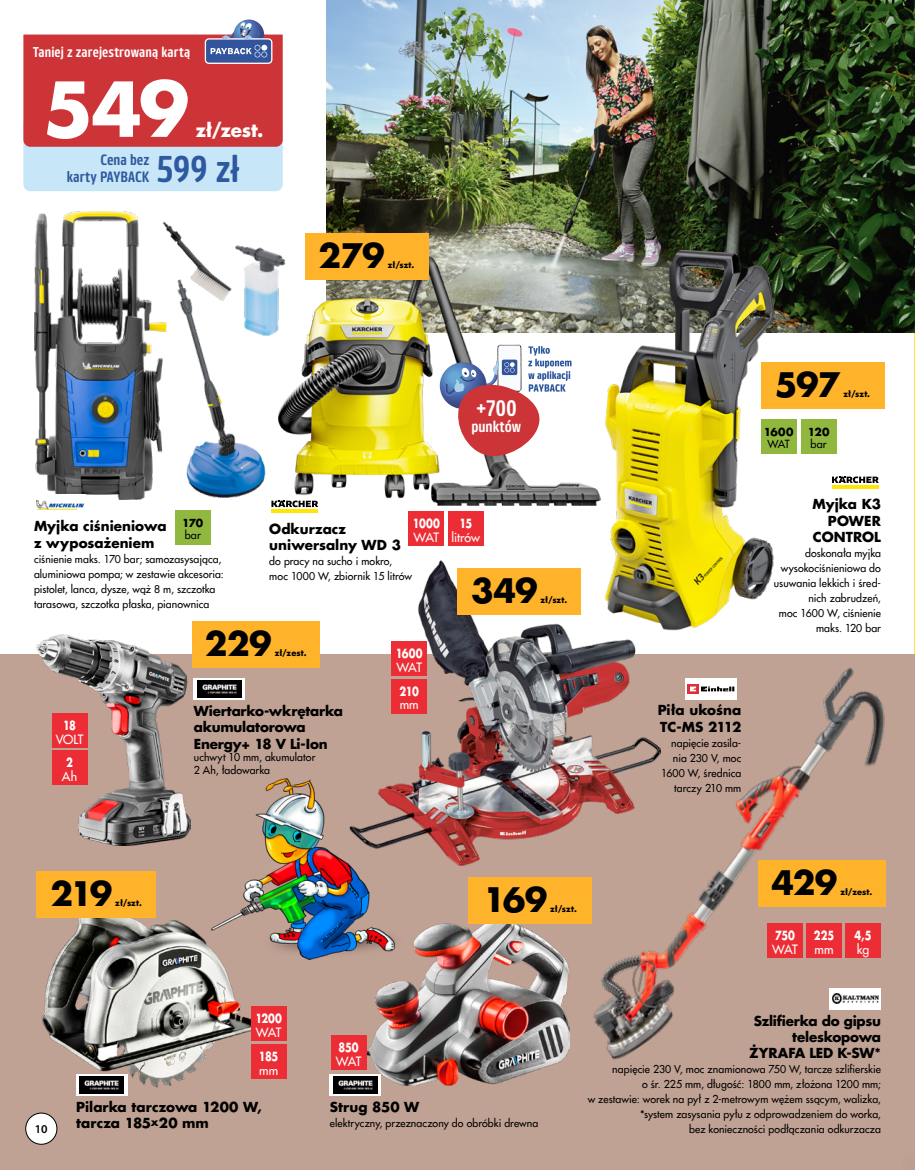
<style>
.page{position:relative;width:915px;height:1170px;background:#fff}
.page>*{position:absolute;margin:0;border:0;box-sizing:border-box;transform-origin:0 0}
.t1{font:700 73.5px "Futura Pl";color:#fff}
.t2{font:37.05px "PAYBACK";color:#2e589f}
.t3{font:700 33px "Futura Pl";letter-spacing:-.03em;color:#000}
.t4{font:22.35px "PAYBACK";color:#fff}
.t5{font:700 18.3px "Futura Pl";letter-spacing:-.015em;color:#fff}
.t6{font:15.6px "PAYBACK";color:#fff}
.t7{font:14.85px/16.5px "PAYBACK";color:#2e589f;text-align:right}
.t8{font:14.1px "PAYBACK";letter-spacing:.01em;color:#fff}
.t9{font:700 13.5px/16.2px "Futura Pl";letter-spacing:-.005em;color:#000}
.t10{font:700 12.3px "Futura Pl";letter-spacing:-.02em;color:#fff;scale:.8 1}
.t11{font:12.3px "Futura Pl";letter-spacing:-.025em;color:#fff}
.t12{font:600 12px "Myriad Pro";color:#000}
.t13{font:700 10.8px "Futura Pl";letter-spacing:-.02em;color:#000}
.t14{font:10.8px "Futura Pl";letter-spacing:.005em;color:#000}
.t15{font:10.5px/15px "Futura Pl";letter-spacing:.005em;color:#000}
.t16{font:700 8.25px "Futura Pl";letter-spacing:.01em;color:#000}
.s1{font-size:10.8px}
</style>
<div class="page">
<hr style="left:914px;top:654px;width:1px;height:515px;background:#99d5e1">
<hr style="left:914px;top:0;width:1px;height:713px;background:#ffe738">
<div style="left:0;top:654px;width:914px;height:515px;background:#c0a294"></div>
<img style="left:326px;top:0;width:588px;height:333px">
<img style="left:391px;top:560px;width:245px;height:305px">
<img style="left:37px;top:634px;width:154px;height:211px">
<img style="left:362px;top:923px;width:198px;height:162px">
<img style="left:36px;top:905px;width:231px;height:187px">
<img style="left:577px;top:235px;width:236px;height:402px">
<img style="left:308px;top:256px;width:292px;height:249px">
<img style="left:505px;top:663px;width:381px;height:399px">
<img style="left:34px;top:212px;width:274px;height:287px">
<img style="left:160px;top:343px;width:115px;height:154px">
<img style="left:156px;top:213px;width:135px;height:130px">
<svg style="left:194px;top:678px;width:51px;height:22px"></svg>
<img style="left:197px;top:681px;width:44px;height:17px">
<svg style="left:330px;top:1074px;width:51px;height:21px"></svg>
<img style="left:333px;top:1076px;width:44px;height:17px">
<svg style="left:76px;top:1074px;width:51px;height:21px"></svg>
<img style="left:80px;top:1076px;width:44px;height:17px">
<div style="left:34px;top:494px;width:51px;height:21px;background:#fff"></div>
<img style="left:36px;top:500px;width:47px;height:9px">
<div style="left:685px;top:678px;width:51px;height:21px;background:#fff"></div>
<svg style="left:687px;top:684px;width:11px;height:9px"></svg>
<svg style="left:689px;top:686px;width:45px;height:5px"></svg>
<hr style="left:831px;top:485px;width:47px;height:3px;background:#ffe501">
<svg style="left:832px;top:476px;width:46px;height:7px"></svg>
<div style="left:269px;top:496px;width:51px;height:21px;background:#fff"></div>
<hr style="left:271px;top:509px;width:47px;height:4px;background:#ffe501">
<svg style="left:271px;top:500px;width:47px;height:7px"></svg>
<div style="left:829px;top:988px;width:51px;height:21px;background:#fff"></div>
<img style="left:832px;top:993px;width:46px;height:10px">
<div style="left:23px;top:118px;width:259px;height:73px;background:#c7e6f7;border-radius:7px"></div>
<svg style="left:233px;top:20px;width:31px;height:30px"></svg>
<svg style="left:23px;top:22px;width:259px;height:125px;background:#ca4c52"></svg>
<div style="left:52px;top:750px;width:35px;height:34px;background:#ec2d35"></div>
<div style="left:52px;top:713px;width:35px;height:34px;background:#ec2d35"></div>
<div style="left:251px;top:1044px;width:35px;height:34px;background:#ec2d35"></div>
<div style="left:251px;top:1006px;width:35px;height:34px;background:#ec2d35"></div>
<div style="left:391px;top:679px;width:36px;height:34px;background:#ec2d35"></div>
<div style="left:391px;top:641px;width:36px;height:34px;background:#ec2d35"></div>
<div style="left:448px;top:511px;width:35px;height:34px;background:#ec2d35"></div>
<div style="left:408px;top:511px;width:36px;height:34px;background:#ec2d35"></div>
<div style="left:331px;top:1035px;width:35px;height:34px;background:#ec2d35"></div>
<div style="left:800px;top:419px;width:36px;height:34px;background:#90b83f"></div>
<div style="left:760px;top:419px;width:36px;height:34px;background:#90b83f"></div>
<div style="left:767px;top:923px;width:35px;height:34px;background:#ec2d35"></div>
<div style="left:806px;top:923px;width:35px;height:34px;background:#ec2d35"></div>
<div style="left:845px;top:923px;width:35px;height:34px;background:#ec2d35"></div>
<div style="left:37px;top:870px;width:119px;height:47px;background:#ffb32a"></div>
<div style="left:468px;top:876px;width:123px;height:47px;background:#ffb32a"></div>
<div style="left:757px;top:859px;width:128px;height:47px;background:#ffb32a"></div>
<div style="left:305px;top:233px;width:123px;height:47px;background:#ffb32a"></div>
<div style="left:760px;top:362px;width:123px;height:46px;background:#ffb32a"></div>
<div style="left:192px;top:621px;width:127px;height:46px;background:#ffb32a"></div>
<div style="left:457px;top:568px;width:123px;height:46px;background:#ffb32a"></div>
<div style="left:175px;top:510px;width:35px;height:34px;background:#90b83f"></div>
<div style="left:26px;top:1112px;width:31px;height:32px;background:#fff;border-radius:50%"></div>
<div style="left:26px;top:1112px;width:31px;height:32px;border:1px solid #000;border-radius:50%"></div>
<img style="left:211px;top:763px;width:199px;height:213px">
<svg style="left:439px;top:362px;width:47px;height:47px"></svg>
<svg style="left:444px;top:344px;width:127px;height:112px"></svg>
<h3 class="t8" style="left:33px;top:44px;width:159px">Taniej z zarejestrowaną kartą</h3>
<h1 class="t1" style="left:43px;top:60px;width:148px">549</h1>
<h3 class="t5" style="left:196px;top:118px;width:69px">zł/zest.</h3>
<h3 class="t7" style="left:67px;top:151px;width:84px">Cena bez karty PAYBACK</h3>
<h2 class="t2" style="left:157px;top:148px;width:84px">599 zł</h2>
<h3 class="t3" style="left:318px;top:233px;width:68px">279</h3>
<p class="t16" style="left:387px;top:259px;width:28px">zł/szt.</p>
<h3 class="t4" style="left:476px;top:395px;width:42px">+700</h3>
<h3 class="t6" style="left:471px;top:418px;width:51px">punktów</h3>
<p class="t13" style="left:182px;top:515px;width:23px">170</p>
<p class="t14" style="left:185px;top:528px;width:17px">bar</p>
<p class="t9" style="left:34px;top:518px;width:134px">Myjka ciśnieniowa z wyposażeniem</p>
<p class="t15" style="left:34px;top:551px;width:191px">ciśnienie maks. 170 bar; samozasysająca, aluminiowa pompa; w zestawie akcesoria: pistolet, lanca, dysze, wąż 8 m, szczotka tarasowa, szczotka płaska, pianownica</p>
<p class="t10" style="left:412px;top:515px;width:35px">1000</p>
<p class="t11" style="left:413px;top:529px;width:27px">WAT</p>
<p class="t9" style="left:269px;top:520px;width:133px">Odkurzacz uniwersalny WD 3</p>
<p class="t15" style="left:269px;top:553px;width:144px">do pracy na sucho i mokro, moc 1000 W, zbiornik 15 litrów</p>
<p class="t10" style="left:63px;top:716px;width:18px">18</p>
<p class="t11" style="left:56px;top:731px;width:29px">VOLT</p>
<p class="t10" style="left:66px;top:754px;width:10px">2</p>
<p class="t11" style="left:62px;top:768px;width:17px">Ah</p>
<h3 class="t3" style="left:205px;top:621px;width:68px">229</h3>
<p class="t16" style="left:274px;top:647px;width:33px">zł/zest.</p>
<p class="t9" style="left:194px;top:702px;width:150px">Wiertarko-wkrętarka akumulatorowa<br>Energy+ 18 V Li-Ion</p>
<p class="t15" style="left:194px;top:751px;width:123px;line-height:12.6px">uchwyt 10 mm, akumulator<br>2 Ah, ładowarka</p>
<p class="t10" style="left:395px;top:645px;width:35px">1600</p>
<p class="t11" style="left:396px;top:659px;width:27px">WAT</p>
<p class="t10" style="left:399px;top:682px;width:26px">210</p>
<p class="t11" style="left:399px;top:697px;width:20px">mm</p>
<p class="t10" style="left:459px;top:515px;width:18px">15</p>
<p class="t11" style="left:451px;top:529px;width:30px">litrów</p>
<h3 class="t3" style="left:471px;top:568px;width:68px">349</h3>
<p class="t16" style="left:540px;top:594px;width:28px">zł/szt.</p>
<h3 class="t3" style="left:774px;top:362px;width:67px">597</h3>
<p class="t16" style="left:843px;top:388px;width:28px">zł/szt.</p>
<p class="t13" style="left:763px;top:424px;width:31px">1600</p>
<p class="t14" style="left:767px;top:437px;width:24px">WAT</p>
<p class="t13" style="left:807px;top:424px;width:23px">120</p>
<p class="t14" style="left:810px;top:437px;width:17px">bar</p>
<p class="t9" style="left:812px;top:496px;width:70px;text-align:right">Myjka K3<br>POWER<br>CONTROL</p>
<p class="t15" style="left:773px;top:545px;width:108px;text-align:right">doskonała myjka wysokociśnieniowa do usuwania lekkich i śred&shy;nich zabrudzeń,<br>moc 1600 W, ciśnienie maks. 120 bar</p>
<p class="t9" style="left:657px;top:702px;width:85px">Piła ukośna<br>TC-MS 2112</p>
<p class="t15" style="left:661px;top:735px;width:82px;text-align:right">napięcie zasila&shy;nia 230 V, moc<br>1600 W, średnica tarczy 210 mm</p>
<h3 class="t3" style="left:50px;top:871px;width:63px">219</h3>
<p class="t16" style="left:115px;top:897px;width:28px">zł/szt.</p>
<p class="t10" style="left:255px;top:1010px;width:35px">1200</p>
<p class="t11" style="left:256px;top:1024px;width:27px">WAT</p>
<p class="t10" style="left:259px;top:1047px;width:26px">185</p>
<p class="t11" style="left:259px;top:1062px;width:20px">mm</p>
<p class="t12" style="left:35px;top:1121px;width:14px">10</p>
<p class="t9" style="left:76px;top:1098px;width:187px">Pilarka tarczowa 1200 W, tarcza 185<span class="s1">x</span>20 mm</p>
<h3 class="t3" style="left:483px;top:877px;width:66px">169</h3>
<p class="t16" style="left:550px;top:903px;width:28px">zł/szt.</p>
<h3 class="t3" style="left:771px;top:860px;width:67px">429</h3>
<p class="t16" style="left:840px;top:885px;width:33px">zł/zest.</p>
<p class="t10" style="left:774px;top:927px;width:26px">750</p>
<p class="t11" style="left:772px;top:941px;width:27px">WAT</p>
<p class="t10" style="left:813px;top:927px;width:27px">225</p>
<p class="t11" style="left:814px;top:941px;width:20px">mm</p>
<p class="t10" style="left:854px;top:927px;width:23px">4,5</p>
<p class="t11" style="left:856px;top:941px;width:14px">kg</p>
<p class="t10" style="left:338px;top:1039px;width:27px">850</p>
<p class="t11" style="left:336px;top:1053px;width:27px">WAT</p>
<p class="t9" style="left:330px;top:1098px;width:91px">Strug 850 W</p>
<p class="t15" style="left:330px;top:1115px;width:210px">elektryczny, przeznaczony do obróbki drewna</p>
<p class="t9" style="left:749px;top:1012px;width:133px;text-align:right">Szlifierka do gipsu teleskopowa<br>ŻYRAFA LED K-SW*</p>
<p class="t15" style="left:587px;top:1061px;width:295px;text-align:right">napięcie 230 V, moc znamionowa 750 W, tarcze szlifierskie<br>o śr. 225 mm, długość: 1800 mm, złożona 1200 mm;<br>w zestawie: worek na pył z 2-metrowym wężem ssącym, walizka, *system zasysania pyłu z odprowadzeniem do worka,<br>bez konieczności podłączania odkurzacza</p>
</div>
